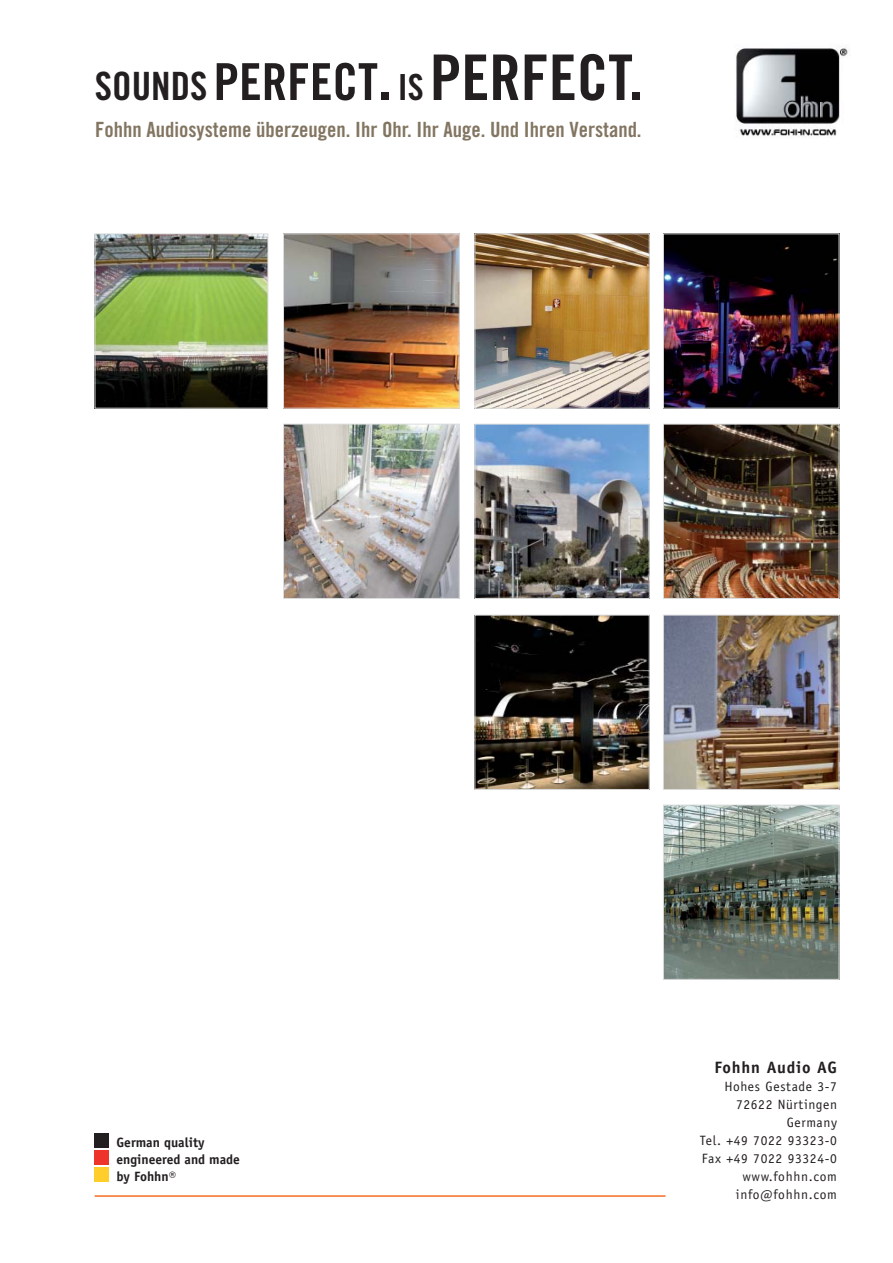
<style>
.page{position:relative;width:893px;height:1263px;background:#fff}
.page>*{position:absolute;margin:0;border:0;box-sizing:border-box;transform-origin:0 0}
.t1{font:63px "Trade Gothic Bold Cond Twenty";color:#231f20}
.t2{font:21px "Trade Gothic Bold Cond Twenty";color:#827561}
.t3{font:700 16.5px "Officina Sans";letter-spacing:.05em;color:#231f20}
.t4{font:13.5px/18px "Officina Sans";letter-spacing:.05em;color:#231f20;text-align:right}
.t5{font:700 13.5px/17.2px "Officina Sans";color:#231f20}
.s1{font-size:39px}
.s2{font-size:51px}
.s3{font-size:36px}
</style>
<div class="page">
<hr style="left:95px;top:1195px;width:570px;height:2px;background:#f36d21">
<div style="left:95px;top:1133px;width:14px;height:14px;background:#231f20"></div>
<div style="left:95px;top:1151px;width:14px;height:14px;background:#ee332a"></div>
<div style="left:95px;top:1168px;width:14px;height:14px;background:#ffce2b"></div>
<img style="left:97px;top:235px;width:169px;height:172px">
<div style="left:95px;top:233px;width:173px;height:176px;border:1px solid #dcddde"></div>
<img style="left:285px;top:235px;width:173px;height:172px">
<div style="left:283px;top:233px;width:177px;height:176px;border:1px solid #dcddde"></div>
<img style="left:476px;top:235px;width:172px;height:172px">
<div style="left:474px;top:233px;width:176px;height:176px;border:1px solid #dcddde"></div>
<img style="left:665px;top:235px;width:172px;height:172px">
<img style="left:285px;top:426px;width:173px;height:171px">
<div style="left:283px;top:424px;width:177px;height:175px;border:1px solid #dcddde"></div>
<img style="left:476px;top:426px;width:172px;height:171px">
<div style="left:474px;top:424px;width:176px;height:175px;border:1px solid #dcddde"></div>
<img style="left:665px;top:426px;width:172px;height:171px">
<div style="left:663px;top:424px;width:176px;height:175px;border:1px solid #dcddde"></div>
<img style="left:476px;top:617px;width:172px;height:171px">
<div style="left:474px;top:615px;width:176px;height:175px;border:1px solid #dcddde"></div>
<img style="left:665px;top:617px;width:172px;height:171px">
<div style="left:663px;top:615px;width:176px;height:175px;border:1px solid #dcddde"></div>
<img style="left:665px;top:807px;width:172px;height:171px">
<div style="left:663px;top:805px;width:176px;height:175px;border:1px solid #dcddde"></div>
<img style="left:736px;top:46px;width:113px;height:91px">
<h1 class="t1" style="left:95px;top:55px;width:550px"><span class="s1">SOUNDS</span><span class="s2">PERFECT</span>. <span class="s3">IS</span> PERFECT.</h1>
<h2 class="t2" style="left:95px;top:122px;width:548px">Fohhn Audiosysteme überzeugen. Ihr Ohr. Ihr Auge. Und Ihren Verstand.</h2>
<p class="t5" style="left:117px;top:1134px;width:125px">German quality engineered and made by Fohhn®</p>
<p class="t3" style="left:714px;top:1061px;width:124px">Fohhn Audio AG</p>
<p class="t4" style="left:700px;top:1078px;width:138px">Hohes Gestade 3-7<br>72622 Nürtingen<br>Germany<br>Tel. +49 7022 93323-0<br>Fax +49 7022 93324-0 www.fohhn.com info@fohhn.com</p>
</div>
